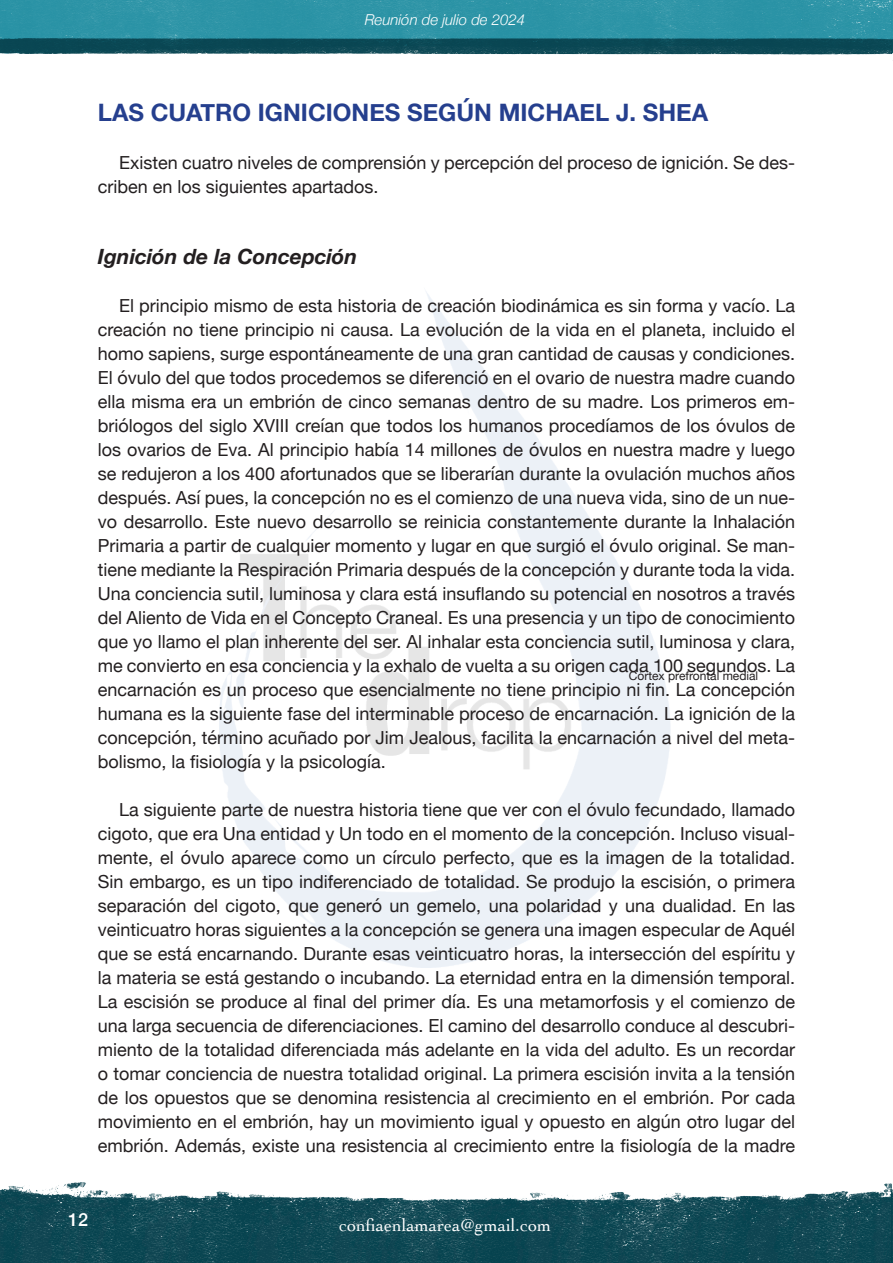
<style>
.page{position:relative;width:893px;height:1263px;background:#fff}
.page>*{position:absolute;margin:0;border:0;box-sizing:border-box;transform-origin:0 0}
.t1{font:700 24px "Helvetica Neue";color:#253f8e}
.t2{font:italic 700 21px "Helvetica Neue";color:#231f20}
.t3{font:18px/24px "Helvetica Neue";color:#231f20;text-align:justify}
.t4{font:18px "Cochin";color:#fff}
.t5{font:500 18px "Helvetica Neue";color:#fff}
.t6{font:italic 300 15px "Helvetica Neue";color:#fff}
.t7{font:12px "Helvetica Neue";color:#231f20}
</style>
<div class="page">
<img style="left:0;top:0;width:893px;height:55px">
<img style="left:0;top:1183px;width:893px;height:80px">
<img style="left:219px;top:292px;width:452px;height:675px">
<p class="t6" style="left:365px;top:8px;width:162px">Reunión de julio de 2024</p>
<h1 class="t1" style="left:98px;top:94px;width:612px">LAS CUATRO IGNICIONES SEGÚN MICHAEL J. SHEA</h1>
<p class="t3" style="left:98px;top:152px;width:699px;text-indent:21px">Existen cuatro niveles de comprensión y percepción del proceso de ignición. Se des&shy;criben en los siguientes apartados.</p>
<p class="t2" style="left:98px;top:240px;width:261px">Ignición de la Concepción</p>
<p class="t3" style="left:98px;top:294px;width:699px;text-indent:21px">El principio mismo de esta historia de creación biodinámica es sin forma y vacío. La creación no tiene principio ni causa. La evolución de la vida en el planeta, incluido el homo sapiens, surge espontáneamente de una gran cantidad de causas y condiciones.<br>El óvulo del que todos procedemos se diferenció en el ovario de nuestra madre cuando ella misma era un embrión de cinco semanas dentro de su madre. Los primeros em&shy;briólogos del siglo XVIII creían que todos los humanos procedíamos de los óvulos de los ovarios de Eva. Al principio había 14 millones de óvulos en nuestra madre y luego se redujeron a los 400 afortunados que se liberarían durante la ovulación muchos años después. Así pues, la concepción no es el comienzo de una nueva vida, sino de un nue&shy;vo desarrollo. Este nuevo desarrollo se reinicia constantemente durante la Inhalación Primaria a partir de cualquier momento y lugar en que surgió el óvulo original. Se man&shy;tiene mediante la Respiración Primaria después de la concepción y durante toda la vida.<br>Una conciencia sutil, luminosa y clara está insuflando su potencial en nosotros a través del Aliento de Vida en el Concepto Craneal. Es una presencia y un tipo de conocimiento que yo llamo el plan inherente del ser. Al inhalar esta conciencia sutil, luminosa y clara, me convierto en esa conciencia y la exhalo de vuelta a su origen cada 100 segundos. La encarnación es un proceso que esencialmente no tiene principio ni fin. La concepción humana es la siguiente fase del interminable proceso de encarnación. La ignición de la concepción, término acuñado por Jim Jealous, facilita la encarnación a nivel del meta&shy;bolismo, la fisiología y la psicología.</p>
<p class="t3" style="left:98px;top:798px;width:699px;text-indent:21px">La siguiente parte de nuestra historia tiene que ver con el óvulo fecundado, llamado cigoto, que era Una entidad y Un todo en el momento de la concepción. Incluso visual&shy;mente, el óvulo aparece como un círculo perfecto, que es la imagen de la totalidad.<br>Sin embargo, es un tipo indiferenciado de totalidad. Se produjo la escisión, o primera separación del cigoto, que generó un gemelo, una polaridad y una dualidad. En las veinticuatro horas siguientes a la concepción se genera una imagen especular de Aquél que se está encarnando. Durante esas veinticuatro horas, la intersección del espíritu y la materia se está gestando o incubando. La eternidad entra en la dimensión temporal.<br>La escisión se produce al final del primer día. Es una metamorfosis y el comienzo de una larga secuencia de diferenciaciones. El camino del desarrollo conduce al descubri&shy;miento de la totalidad diferenciada más adelante en la vida del adulto. Es un recordar o tomar conciencia de nuestra totalidad original. La primera escisión invita a la tensión de los opuestos que se denomina resistencia al crecimiento en el embrión. Por cada movimiento en el embrión, hay un movimiento igual y opuesto en algún otro lugar del embrión. Además, existe una resistencia al crecimiento entre la fisiología de la madre</p>
<p class="t7" style="left:629px;top:667px;width:131px">Córtex prefrontal medial</p>
<p class="t5" style="left:68px;top:1205px;width:22px">12</p>
<p class="t4" style="left:339px;top:1213px;width:213px">confiaenlamarea@gmail.com</p>
</div>
